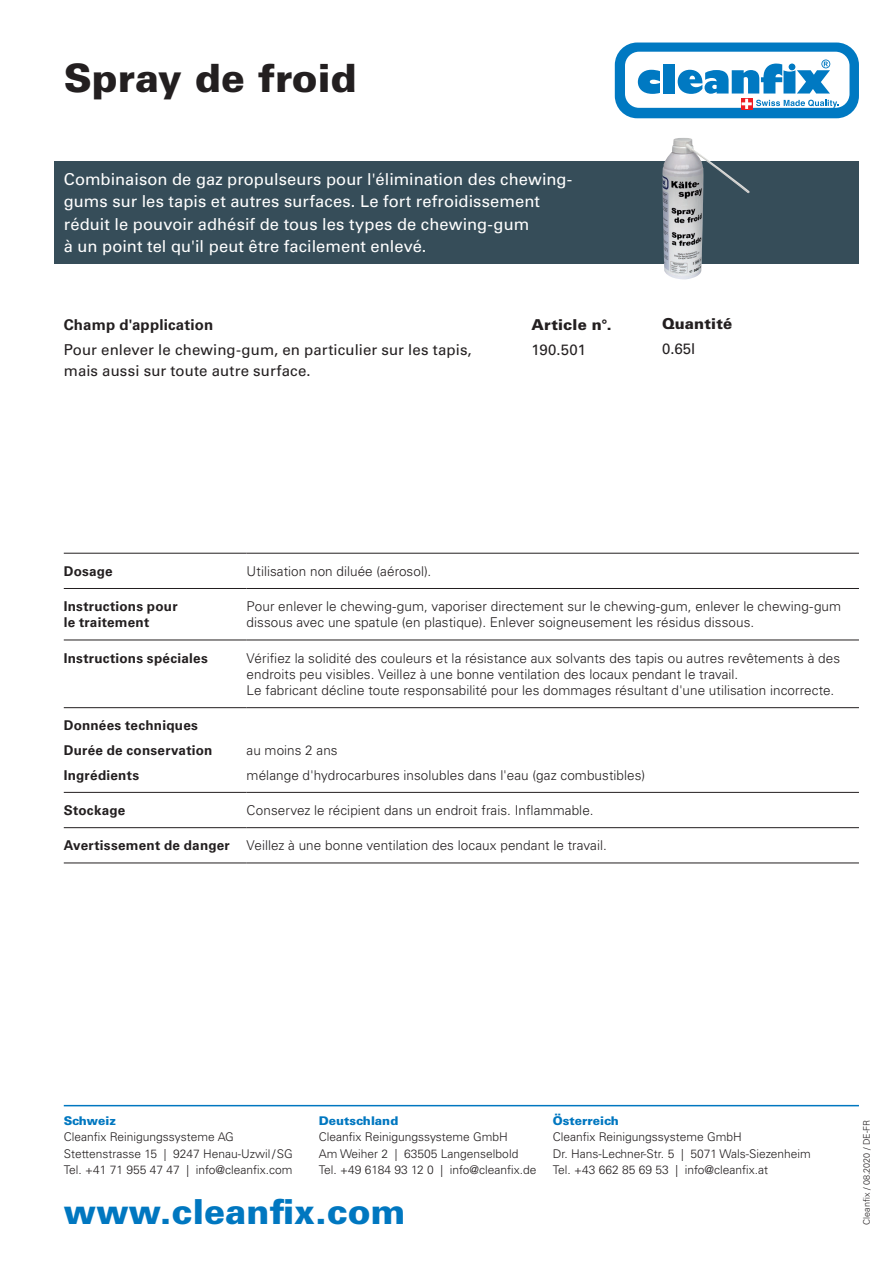
<style>
.page{position:relative;width:893px;height:1263px;background:#fff}
.page>*{position:absolute;margin:0;border:0;box-sizing:border-box;transform-origin:0 0}
.t1{font:900 39px "Univers LT Std";color:#231f20}
.t2{font:900 34.5px "Univers LT Std";color:#0077c0}
.t3{font:16.5px/22.5px "Univers LT Std";letter-spacing:.005em;color:#fff}
.t4{font:15px/21px "Univers LT Std";letter-spacing:.005em;color:#231f20}
.t5{font:900 15px "Univers LT Std";letter-spacing:.01em;color:#231f20}
.t6{font:700 15px "Univers LT Std";letter-spacing:.01em;color:#231f20}
.t7{font:300 13.5px/16.2px "Univers LT Std";letter-spacing:.005em;color:#231f20}
.t8{font:700 13.5px/24.8px "Univers LT Std";letter-spacing:.02em;color:#231f20}
.t9{font:300 12px/16.5px "Univers LT Std";color:#231f20}
.t10{font:900 12px "Univers LT Std";color:#0077c0}
.t11{font:300 9px "Univers LT Std";color:#231f20}
.s1{font-weight:700}
</style>
<div class="page">
<svg style="left:615px;top:43px;width:244px;height:75px"></svg>
<hr style="left:64px;top:1105px;width:795px;height:1px;background:#0077c0">
<div style="left:54px;top:162px;width:805px;height:102px;background:#364d59"></div>
<img style="left:662px;top:138px;width:88px;height:142px">
<hr style="left:64px;top:553px;width:183px;height:1px;background:#231f20">
<hr style="left:64px;top:588px;width:183px;height:1px;background:#231f20">
<hr style="left:64px;top:640px;width:183px;height:1px;background:#231f20">
<hr style="left:64px;top:707px;width:183px;height:1px;background:#231f20">
<hr style="left:64px;top:792px;width:183px;height:1px;background:#231f20">
<hr style="left:64px;top:827px;width:183px;height:1px;background:#231f20">
<hr style="left:64px;top:862px;width:183px;height:1px;background:#231f20">
<hr style="left:247px;top:553px;width:612px;height:1px;background:#231f20">
<hr style="left:247px;top:588px;width:612px;height:1px;background:#231f20">
<hr style="left:247px;top:640px;width:612px;height:1px;background:#231f20">
<hr style="left:247px;top:707px;width:612px;height:1px;background:#231f20">
<hr style="left:247px;top:792px;width:612px;height:1px;background:#231f20">
<hr style="left:247px;top:827px;width:612px;height:1px;background:#231f20">
<hr style="left:247px;top:862px;width:612px;height:1px;background:#231f20">
<h1 class="t1" style="left:64px;top:54px;width:295px">Spray de froid</h1>
<p class="t3" style="left:64px;top:168px;width:510px">Combinaison de gaz propulseurs pour l'élimination des chewing&shy;gums sur les tapis et autres surfaces. Le fort refroidissement réduit le pouvoir adhésif de tous les types de chewing-gum<br>à un point tel qu'il peut être facilement enlevé.</p>
<p class="t6" style="left:64px;top:316px;width:151px">Champ d'application</p>
<p class="t4" style="left:64px;top:339px;width:409px">Pour enlever le chewing-gum, en particulier sur les tapis, mais aussi sur toute autre surface.</p>
<p class="t5" style="left:531px;top:315px;width:82px">Article n°.</p>
<p class="t4" style="left:531px;top:339px;width:56px">190.501</p>
<p class="t5" style="left:662px;top:314px;width:72px">Quantité</p>
<p class="t4" style="left:662px;top:338px;width:35px">0.65l</p>
<p class="t8" style="left:64px;top:559px;width:50px">Dosage</p>
<p class="t7" style="left:247px;top:563px;width:186px">Utilisation non diluée (aérosol).</p>
<p class="t8" style="left:64px;top:598px;width:115px;line-height:16.2px">Instructions pour le traitement</p>
<p class="t7" style="left:247px;top:598px;width:596px">Pour enlever le chewing-gum, vaporiser directement sur le chewing-gum, enlever le chewing-gum dissous avec une spatule (en plastique). Enlever soigneusement les résidus dissous.</p>
<p class="t8" style="left:64px;top:645px;width:146px">Instructions spéciales</p>
<p class="t7" style="left:247px;top:650px;width:595px">Vérifiez la solidité des couleurs et la résistance aux solvants des tapis ou autres revêtements à des endroits peu visibles. Veillez à une bonne ventilation des locaux pendant le travail.<br>Le fabricant décline toute responsabilité pour les dommages résultant d'une utilisation incorrecte.</p>
<p class="t8" style="left:64px;top:713px;width:150px">Données techniques<br>Durée de conservation<br>Ingrédients</p>
<p class="t7" style="left:247px;top:738px;width:400px;line-height:24.8px">au moins 2 ans<br>mélange d'hydrocarbures insolubles dans l'eau (gaz combustibles)</p>
<p class="t8" style="left:64px;top:798px;width:63px">Stockage</p>
<p class="t7" style="left:247px;top:802px;width:348px">Conservez le récipient dans un endroit frais. Inflammable.</p>
<p class="t7" style="left:64px;top:837px;width:544px"><span class="s1">Avertissement de danger</span> Veillez à une bonne ventilation des locaux pendant le travail.</p>
<p class="t10" style="left:64px;top:1113px;width:54px">Schweiz</p>
<p class="t9" style="left:64px;top:1129px;width:231px">Cleanfix Reinigungssysteme AG<br>Stettenstrasse 15 | 9247 Henau-Uzwil/SG<br>Tel. +41 71 955 47 47 | info@cleanfix.com</p>
<p class="t10" style="left:319px;top:1113px;width:81px">Deutschland</p>
<p class="t9" style="left:319px;top:1129px;width:219px">Cleanfix Reinigungssysteme GmbH<br>Am Weiher 2 | 63505 Langenselbold<br>Tel. +49 6184 93 12 0 | info@cleanfix.de</p>
<h2 class="t2" style="left:64px;top:1190px;width:343px">www.cleanfix.com</h2>
<p class="t10" style="left:553px;top:1113px;width:68px">Österreich</p>
<p class="t9" style="left:553px;top:1129px;width:259px">Cleanfix Reinigungssysteme GmbH<br>Dr. Hans-Lechner-Str. 5 | 5071 Wals-Siezenheim<br>Tel. +43 662 85 69 53 | info@cleanfix.at</p>
<p class="t11" style="left:861px;top:1225px;width:107px;rotate:-90deg">Cleanfix / 08.2020 / DE-FR</p>
</div>
